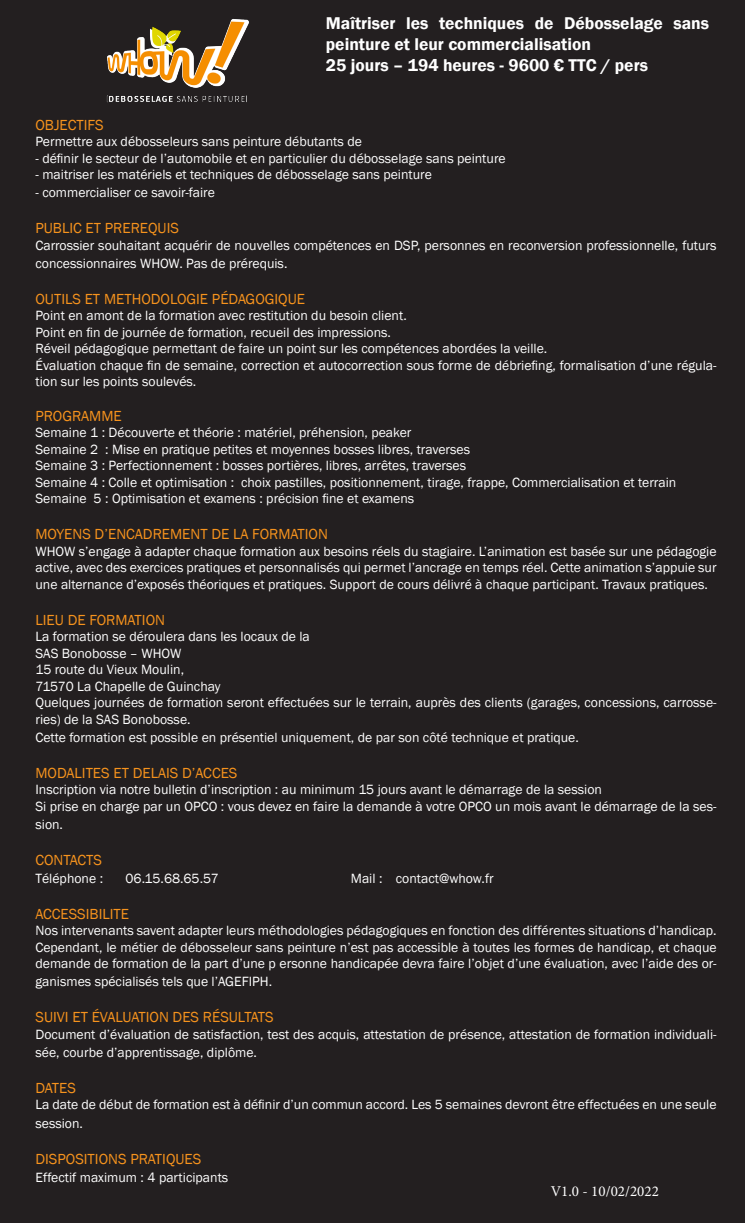
<style>
.page{position:relative;width:745px;height:1223px;background:#fff}
.page>*{position:absolute;margin:0;border:0;box-sizing:border-box;transform-origin:0 0}
.t1{font:600 17.5px/21px "Franklin Gothic";color:#fff}
.t2{font:15px "Franklin Gothic";color:#f7931d}
.t3{font:15px "Minion Pro";color:#fff}
.t4{font:13.75px/16.5px "Franklin Gothic";color:#fff}
</style>
<div class="page">
<div style="left:0;top:1px;width:744px;height:1221px;background:#231f20"></div>
<img style="left:106px;top:19px;width:143px;height:84px">
<p class="t1" style="left:325px;top:13px;width:384px">Maîtriser les techniques de Débosselage sans peinture et leur commercialisation</p>
<p class="t1" style="left:325px;top:55px;width:323px">25 jours – 194 heures - 9600 € TTC / pers</p>
<p class="t2" style="left:35px;top:115px;width:70px">OBJECTIFS</p>
<p class="t4" style="left:35px;top:133px;width:328px">Permettre aux débosseleurs sans peinture débutants de</p>
<p class="t4" style="left:35px;top:150px;width:471px">- définir le secteur de l’automobile et en particulier du débosselage sans peinture</p>
<p class="t4" style="left:35px;top:166px;width:397px">- maitriser les matériels et techniques de débosselage sans peinture</p>
<p class="t4" style="left:35px;top:184px;width:181px">- commercialiser ce savoir-faire</p>
<p class="t2" style="left:35px;top:219px;width:145px">PUBLIC ET PREREQUIS</p>
<p class="t4" style="left:35px;top:236px;width:682px;line-height:18px">Carrossier souhaitant acquérir de nouvelles compétences en DSP, personnes en reconversion professionnelle, futurs concessionnaires WHOW. Pas de prérequis.</p>
<p class="t2" style="left:35px;top:289px;width:271px">OUTILS ET METHODOLOGIE PÉDAGOGIQUE</p>
<p class="t4" style="left:35px;top:307px;width:372px">Point en amont de la formation avec restitution du besoin client.</p>
<p class="t4" style="left:35px;top:324px;width:357px">Point en fin de journée de formation, recueil des impressions.</p>
<p class="t4" style="left:35px;top:340px;width:513px">Réveil pédagogique permettant de faire un point sur les compétences abordées la veille.</p>
<p class="t4" style="left:35px;top:357px;width:682px">Évaluation chaque fin de semaine, correction et autocorrection sous forme de débriefing, formalisation d’une régula&shy;tion sur les points soulevés.</p>
<p class="t2" style="left:35px;top:406px;width:88px">PROGRAMME</p>
<p class="t4" style="left:35px;top:424px;width:377px">Semaine 1 : Découverte et théorie : matériel, préhension, peaker</p>
<p class="t4" style="left:35px;top:441px;width:436px">Semaine 2 : Mise en pratique petites et moyennes bosses libres, traverses</p>
<p class="t4" style="left:35px;top:457px;width:432px">Semaine 3 : Perfectionnement : bosses portières, libres, arrêtes, traverses</p>
<p class="t4" style="left:35px;top:474px;width:642px">Semaine 4 : Colle et optimisation : choix pastilles, positionnement, tirage, frappe, Commercialisation et terrain</p>
<p class="t4" style="left:35px;top:490px;width:380px">Semaine 5 : Optimisation et examens : précision fine et examens</p>
<p class="t2" style="left:35px;top:525px;width:294px">MOYENS D’ENCADREMENT DE LA FORMATION</p>
<p class="t4" style="left:35px;top:543px;width:682px;text-align:justify">WHOW s’engage à adapter chaque formation aux besoins réels du stagiaire. L’animation est basée sur une pédagogie active, avec des exercices pratiques et personnalisés qui permet l’ancrage en temps réel. Cette animation s’appuie sur une alternance d’exposés théoriques et pratiques. Support de cours délivré à chaque participant. Travaux pratiques.</p>
<p class="t2" style="left:35px;top:610px;width:131px">LIEU DE FORMATION</p>
<p class="t4" style="left:35px;top:628px;width:276px">La formation se déroulera dans les locaux de la</p>
<p class="t4" style="left:35px;top:645px;width:147px">SAS Bonobosse – WHOW</p>
<p class="t4" style="left:35px;top:661px;width:150px">15 route du Vieux Moulin,</p>
<p class="t4" style="left:35px;top:678px;width:186px">71570 La Chapelle de Guinchay</p>
<p class="t4" style="left:35px;top:694px;width:682px">Quelques journées de formation seront effectuées sur le terrain, auprès des clients (garages, concessions, carrosse&shy;ries) de la SAS Bonobosse.</p>
<p class="t4" style="left:35px;top:729px;width:544px">Cette formation est possible en présentiel uniquement, de par son côté technique et pratique.</p>
<p class="t2" style="left:35px;top:763px;width:203px">MODALITES ET DELAIS D’ACCES</p>
<p class="t4" style="left:35px;top:781px;width:567px">Inscription via notre bulletin d’inscription : au minimum 15 jours avant le démarrage de la session</p>
<p class="t4" style="left:35px;top:797px;width:682px;line-height:18px">Si prise en charge par un OPCO : vous devez en faire la demande à votre OPCO un mois avant le démarrage de la ses&shy;sion.</p>
<p class="t2" style="left:35px;top:850px;width:68px">CONTACTS</p>
<p class="t4" style="left:35px;top:870px;width:69px">Téléphone :</p>
<p class="t4" style="left:125px;top:870px;width:95px">06.15.68.65.57</p>
<p class="t4" style="left:350px;top:870px;width:144px">Mail : contact@whow.fr</p>
<p class="t2" style="left:35px;top:904px;width:95px">ACCESSIBILITE</p>
<p class="t4" style="left:35px;top:922px;width:682px;text-align:justify">Nos intervenants savent adapter leurs méthodologies pédagogiques en fonction des différentes situations d’handicap.<br>Cependant, le métier de débosseleur sans peinture n’est pas accessible à toutes les formes de handicap, et chaque demande de formation de la part d’une p ersonne handicapée devra faire l’objet d’une évaluation, avec l’aide des or-</p>
<p class="t4" style="left:35px;top:973px;width:238px">ganismes spécialisés tels que l’AGEFIPH.</p>
<p class="t2" style="left:35px;top:1008px;width:239px">SUIVI ET ÉVALUATION DES RÉSULTATS</p>
<p class="t4" style="left:35px;top:1025px;width:682px;line-height:18px">Document d’évaluation de satisfaction, test des acquis, attestation de présence, attestation de formation individuali&shy;sée, courbe d’apprentissage, diplôme.</p>
<p class="t2" style="left:35px;top:1078px;width:42px">DATES</p>
<p class="t4" style="left:35px;top:1096px;width:682px;line-height:18px">La date de début de formation est à définir d’un commun accord. Les 5 semaines devront être effectuées en une seule session.</p>
<p class="t2" style="left:35px;top:1149px;width:167px">DISPOSITIONS PRATIQUES</p>
<p class="t4" style="left:35px;top:1168px;width:194px">Effectif maximum : 4 participants</p>
<p class="t3" style="left:550px;top:1180px;width:110px">V1.0 - 10/02/2022</p>
</div>
